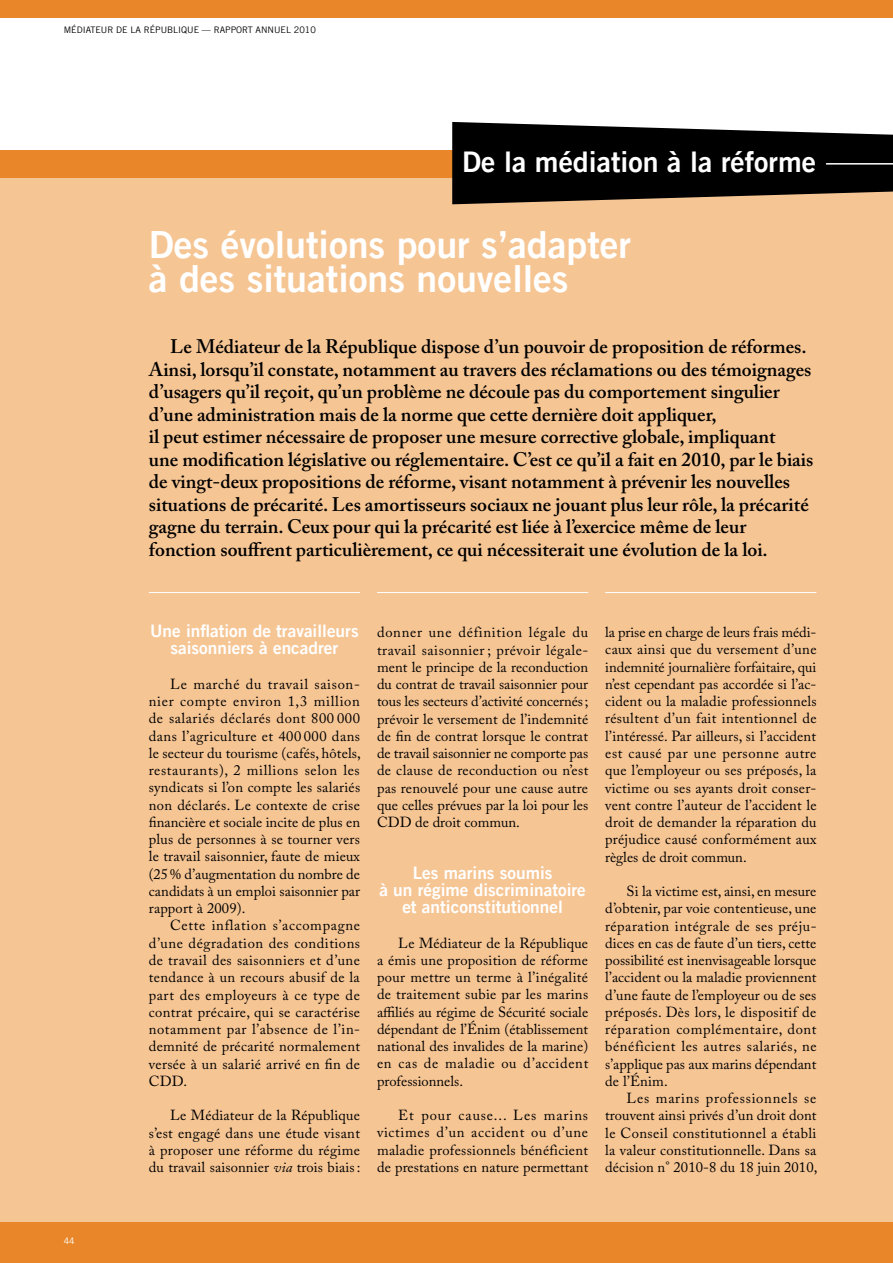
<style>
.page{position:relative;width:893px;height:1263px;background:#fff}
.page>*{position:absolute;margin:0;border:0;box-sizing:border-box;transform-origin:0 0}
.t1{font:37.5px/34.5px "Trade Gothic LT Com Bd 2";color:#fff}
.t2{font:28.5px "Trade Gothic LT Com Bd 2";color:#fff}
.t3{font:600 19.5px/22.5px "Adobe Caslon Pro";color:#000}
.t4{font:17.25px/17.2px "Trade Gothic LT Com Bd 2";color:#fff;text-align:center}
.t5{font:14.55px/17.2px "Adobe Caslon Pro";letter-spacing:.01em;color:#000;text-align:justify}
.t6{font:9px "Trade Gothic LT Com";color:#000}
.t7{font:9px "Trade Gothic LT Com";color:#fff}
.s1{font-style:italic}
</style>
<div class="page">
<div style="left:0;top:0;width:893px;height:17px;background:#e88629"></div>
<div style="left:0;top:152px;width:893px;height:1085px;background:#f6c594"></div>
<hr style="left:605px;top:592px;width:211px;height:1px;background:#fff">
<hr style="left:377px;top:592px;width:211px;height:1px;background:#fff">
<hr style="left:149px;top:592px;width:211px;height:1px;background:#fff">
<div style="left:0;top:1222px;width:893px;height:41px;background:#e88629"></div>
<div style="left:0;top:150px;width:893px;height:28px;background:#e88629"></div>
<svg style="left:452px;top:122px;width:441px;height:82px"></svg>
<hr style="left:826px;top:163px;width:67px;height:2px;background:#fff">
<p class="t6" style="left:64px;top:25px;width:254px">MÉDIATEUR DE LA RÉPUBLIQUE — RAPPORT ANNUEL 2010</p>
<h2 class="t2" style="left:462px;top:145px;width:355px">De la médiation à la réforme</h2>
<h1 class="t1" style="left:149px;top:226px;width:484px">Des évolutions pour s’adapter à des situations nouvelles</h1>
<p class="t3" style="left:149px;top:335px;width:666px;text-indent:21px">Le Médiateur de la République dispose d’un pouvoir de proposition de réformes.<br>Ainsi, lorsqu’il constate, notamment au travers des réclamations ou des témoignages d’usagers qu’il reçoit, qu’un problème ne découle pas du comportement singulier d’une administration mais de la norme que cette dernière doit appliquer,<br>il peut estimer nécessaire de proposer une mesure corrective globale, impliquant<br>une modification législative ou réglementaire. C’est ce qu’il a fait en 2010, par le biais de vingt-deux propositions de réforme, visant notamment à prévenir les nouvelles situations de précarité. Les amortisseurs sociaux ne jouant plus leur rôle, la précarité gagne du terrain. Ceux pour qui la précarité est liée à l’exercice même de leur fonction souffrent particulièrement, ce qui nécessiterait une évolution de la loi.</p>
<p class="t7" style="left:64px;top:1235px;width:12px">44</p>
<p class="t4" style="left:150px;top:622px;width:210px">Une inflation de travailleurs saisonniers à encadrer</p>
<p class="t5" style="left:149px;top:675px;width:214px;text-indent:21px">Le marché du travail saison&shy;nier compte environ 1,3 million de salariés déclarés dont 800 000 dans l’agriculture et 400 000 dans le secteur du tourisme (cafés, hôtels, restaurants), 2 millions selon les syndicats si l’on compte les salariés non déclarés. Le contexte de crise financière et sociale incite de plus en plus de personnes à se tourner vers le travail saisonnier, faute de mieux (25% d’augmentation du nombre de candidats à un emploi saisonnier par rapport à 2009).</p>
<p class="t5" style="left:149px;top:917px;width:213px;text-indent:21px">Cette inflation s’accompagne d’une dégradation des conditions de travail des saisonniers et d’une tendance à un recours abusif de la part des employeurs à ce type de contrat précaire, qui se caractérise notamment par l’absence de l’in&shy;demnité de précarité normalement versée à un salarié arrivé en fin de CDD.</p>
<p class="t5" style="left:149px;top:1107px;width:213px;text-indent:21px">Le Médiateur de la République s’est engagé dans une étude visant à proposer une réforme du régime du travail saisonnier <span class="s1">via</span> trois biais:</p>
<p class="t5" style="left:377px;top:624px;width:213px">donner une définition légale du travail saisonnier ; prévoir légale&shy;ment le principe de la reconduction du contrat de travail saisonnier pour tous les secteurs d’activité concernés; prévoir le versement de l’indemnité de fin de contrat lorsque le contrat de travail saisonnier ne comporte pas de clause de reconduction ou n’est pas renouvelé pour une cause autre que celles prévues par la loi pour les CDD de droit commun.</p>
<p class="t4" style="left:379px;top:863px;width:208px">Les marins soumis<br>à un régime discriminatoire et anticonstitutionnel</p>
<p class="t5" style="left:377px;top:934px;width:213px;text-indent:21px">Le Médiateur de la République a émis une proposition de réforme pour mettre un terme à l’inégalité de traitement subie par les marins affiliés au régime de Sécurité sociale dépendant de l’Énim (établissement national des invalides de la marine) en cas de maladie ou d’accident professionnels.</p>
<p class="t5" style="left:377px;top:1106px;width:213px;text-indent:21px">Et pour cause... Les marins victimes d’un accident ou d’une maladie professionnels bénéficient de prestations en nature permettant</p>
<p class="t5" style="left:605px;top:623px;width:213px">la prise en charge de leurs frais médi&shy;caux ainsi que du versement d’une indemnité journalière forfaitaire, qui n’est cependant pas accordée si l’ac&shy;cident ou la maladie professionnels résultent d’un fait intentionnel de l’intéressé. Par ailleurs, si l’accident est causé par une personne autre que l’employeur ou ses préposés, la victime ou ses ayants droit conser&shy;vent contre l’auteur de l’accident le droit de demander la réparation du préjudice causé conformément aux règles de droit commun.</p>
<p class="t5" style="left:605px;top:882px;width:213px;text-indent:21px">Si la victime est, ainsi, en mesure d’obtenir, par voie contentieuse, une réparation intégrale de ses préju&shy;dices en cas de faute d’un tiers, cette possibilité est inenvisageable lorsque l’accident ou la maladie proviennent d’une faute de l’employeur ou de ses préposés. Dès lors, le dispositif de réparation complémentaire, dont bénéficient les autres salariés, ne s’applique pas aux marins dépendant de l’Énim.</p>
<p class="t5" style="left:605px;top:1089px;width:214px;text-indent:21px">Les marins professionnels se trouvent ainsi privés d’un droit dont le Conseil constitutionnel a établi la valeur constitutionnelle. Dans sa décision n° 2010-8 du 18 juin 2010,</p>
</div>
